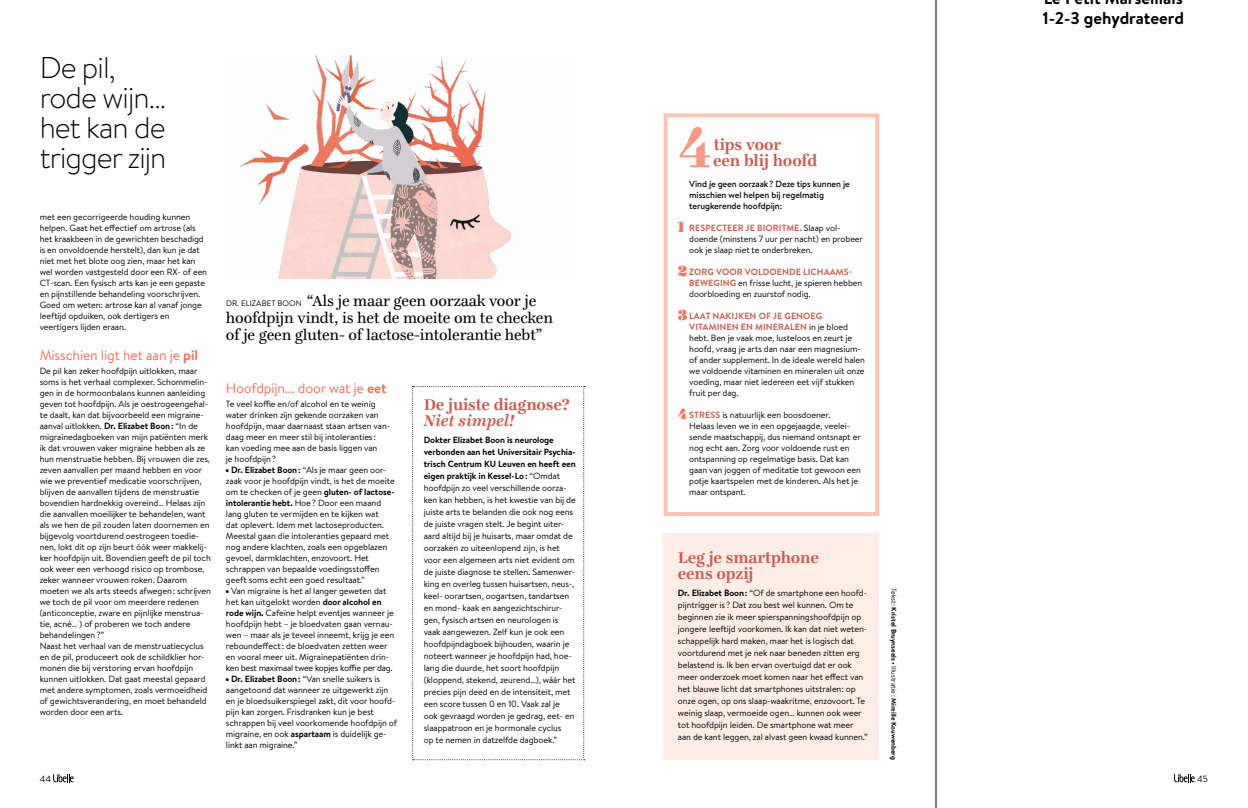
<style>
.page{position:relative;width:1248px;height:808px;background:#fff}
.page>*{position:absolute;margin:0;border:0;box-sizing:border-box;transform-origin:0 0}
.t1{font:700 62.4px "Ingeborg";color:#f79985}
.t2{font:300 30px/30px "Brandon Text";letter-spacing:-.03em;color:#000}
.t3{font:700 17px/16px "Ingeborg";letter-spacing:-.01em;color:#c85d50}
.t4{font:700 17px/20.4px "Brandon Text";color:#000;text-align:right}
.t5{font:italic 700 17px "Ingeborg";letter-spacing:-.01em;color:#c85d50}
.t6{font:16px/17px "Ingeborg";letter-spacing:-.01em;color:#000}
.t7{font:14px "Brandon Text";letter-spacing:-.01em;color:#f37160}
.t8{font:9px/11px "Brandon Text";letter-spacing:-.01em;color:#000}
.t9{font:500 9px/11px "Brandon Text";letter-spacing:-.01em;color:#000}
.t10{font:700 7px "Brandon Text";letter-spacing:-.01em;color:#000}
.s1{font-weight:700}
.s2{font-family:"Brandon Text";font-size:8px}
.s3{font-family:"Ingeborg";font-weight:900;font-size:16px;color:#f37160}
.s4{font-weight:700;color:#c85d50}
.s5{font-weight:400}
</style>
<div class="page">
<svg style="left:1174px;top:774px;width:20px;height:8px"></svg>
<svg style="left:53px;top:774px;width:21px;height:8px"></svg>
<div style="left:663px;top:533px;width:216px;height:227px;background:#feede7"></div>
<img style="left:239px;top:55px;width:273px;height:224px">
<svg style="left:412px;top:386px;width:172px;height:374px"></svg>
<div style="left:663px;top:113px;width:216px;height:403px;border:4px solid #fbc3b3"></div>
<hr style="left:935px;top:0;width:1px;height:808px;background:#000">
<h2 class="t2" style="left:40px;top:51px;width:128px">De pil, rode wijn... het kan de trigger zijn</h2>
<p class="t8" style="left:40px;top:211px;width:169px">met een gecorrigeerde houding kunnen helpen. Gaat het effectief om artrose (als het kraakbeen in de gewrichten beschadigd is en onvoldoende herstelt), dan kun je dat niet met het blote oog zien, maar het kan wel worden vastgesteld door een RX- of een CT-scan. Een fysisch arts kan je een gepaste en pijnstillende behandeling voorschrijven.<br>Goed om weten: artrose kan al vanaf jonge leeftijd opduiken, ook dertigers en veertigers lijden eraan.</p>
<h3 class="t7" style="left:40px;top:346px;width:160px">Misschien ligt het aan je <span class="s1">pil</span></h3>
<p class="t8" style="left:40px;top:365px;width:173px">De pil kan zeker hoofdpijn uitlokken, maar soms is het verhaal complexer. Schommelin&shy;gen in de hormoonbalans kunnen aanleiding geven tot hoofdpijn. Als je oestrogeengehal&shy;te daalt, kan dat bijvoorbeeld een migraine&shy;aanval uitlokken. <span class="s1">Dr. Elizabet Boon:</span> “In de migrainedagboeken van mijn patiënten merk ik dat vrouwen vaker migraine hebben als ze hun menstruatie hebben. Bij vrouwen die zes, zeven aanvallen per maand hebben en voor wie we preventief medicatie voorschrijven, blijven de aanvallen tijdens de menstruatie bovendien hardnekkig overeind… Helaas zijn die aanvallen moeilijker te behandelen, want als we hen de pil zouden laten doornemen en bijgevolg voortdurend oestrogeen toedie&shy;nen, lokt dit op zijn beurt óók weer makkelij&shy;ker hoofdpijn uit. Bovendien geeft de pil toch ook weer een verhoogd risico op trombose, zeker wanneer vrouwen roken. Daarom moeten we als arts steeds afwegen: schrijven we toch de pil voor om meerdere redenen (anticonceptie, zware en pijnlijke menstrua&shy;tie, acné… ) of proberen we toch andere behandelingen?”<br>Naast het verhaal van de menstruatiecyclus en de pil, produceert ook de schildklier hor&shy;monen die bij verstoring ervan hoofdpijn kunnen uitlokken. Dat gaat meestal gepaard met andere symptomen, zoals vermoeidheid of gewichtsverandering, en moet behandeld worden door een arts.</p>
<h3 class="t6" style="left:226px;top:293px;width:328px"><span class="s2">DR. ELIZABET BOON</span> “Als je maar geen oorzaak voor je hoofdpijn vindt, is het de moeite om te checken of je geen gluten- of lactose-intolerantie hebt”</h3>
<h3 class="t7" style="left:226px;top:379px;width:162px">Hoofdpijn... door wat je <span class="s1">eet</span></h3>
<p class="t8" style="left:226px;top:398px;width:166px">Te veel koffie en/of alcohol en te weinig water drinken zijn gekende oorzaken van hoofdpijn, maar daarnaast staan artsen van&shy;daag meer en meer stil bij intoleranties : kan voeding mee aan de basis liggen van<br>je hoofdpijn?</p>
<p class="t8" style="left:226px;top:464px;width:170px">● <span class="s1">Dr. Elizabet Boon:</span> “Als je maar geen oor&shy;zaak voor je hoofdpijn vindt, is het de moeite om te checken of je geen <span class="s1">gluten- of lactose&shy;intolerantie hebt.</span> Hoe? Door een maand lang gluten te vermijden en te kijken wat<br>dat oplevert. Idem met lactoseproducten.<br>Meestal gaan die intoleranties gepaard met nog andere klachten, zoals een opgeblazen gevoel, darmklachten, enzovoort. Het schrappen van bepaalde voedingsstoffen geeft soms echt een goed resultaat.”</p>
<p class="t8" style="left:226px;top:585px;width:170px">● Van migraine is het al langer geweten dat het kan uitgelokt worden <span class="s1">door alcohol en rode wijn.</span> Cafeïne helpt eventjes wanneer je hoofdpijn hebt – je bloedvaten gaan vernau&shy;wen – maar als je teveel inneemt, krijg je een reboundeffect: de bloedvaten zetten weer en vooral meer uit. Migrainepatiënten drin&shy;ken best maximaal twee kopjes koffie per dag.</p>
<p class="t8" style="left:226px;top:673px;width:173px">● <span class="s1">Dr. Elizabet Boon:</span> “Van snelle suikers is aangetoond dat wanneer ze uitgewerkt zijn en je bloedsuikerspiegel zakt, dit voor hoofd&shy;pijn kan zorgen. Frisdranken kun je best schrappen bij veel voorkomende hoofdpijn of migraine, en ook <span class="s1">aspartaam</span> is duidelijk ge&shy;linkt aan migraine.”</p>
<h3 class="t3" style="left:424px;top:396px;width:147px">De juiste diagnose?</h3>
<h3 class="t5" style="left:424px;top:410px;width:92px">Niet simpel!</h3>
<p class="t8" style="left:423px;top:434px;width:153px;line-height:12px"><span class="s1">Dokter Elizabet Boon is neurologe verbonden aan het Universitair Psychia&shy;trisch Centrum KU Leuven en heeft een eigen praktijk in Kessel-Lo:</span> “Omdat hoofdpijn zo veel verschillende oorza&shy;ken kan hebben, is het kwestie van bij de juiste arts te belanden die ook nog eens de juiste vragen stelt. Je begint uiter&shy;aard altijd bij je huisarts, maar omdat de oorzaken zo uiteenlopend zijn, is het voor een algemeen arts niet evident om de juiste diagnose te stellen. Samenwer&shy;king en overleg tussen huisartsen, neus-, keel- oorartsen, oogartsen, tandartsen en mond- kaak en aangezichtschirur&shy;gen, fysisch artsen en neurologen is vaak aangewezen. Zelf kun je ook een hoofdpijndagboek bijhouden, waarin je noteert wanneer je hoofdpijn had, hoe&shy;lang die duurde, het soort hoofdpijn (kloppend, stekend, zeurend…), wáár het precies pijn deed en de intensiteit, met een score tussen 0 en 10. Vaak zal je ook gevraagd worden je gedrag, eet- en slaappatroon en je hormonale cyclus<br>op te nemen in datzelfde dagboek.”</p>
<h1 class="t1" style="left:677px;top:109px;width:36px">4</h1>
<h3 class="t3" style="left:713px;top:136px;width:106px">tips voor<br>een blij hoofd</h3>
<p class="t9" style="left:689px;top:178px;width:162px">Vind je geen oorzaak? Deze tips kunnen je misschien wel helpen bij regelmatig terugkerende hoofdpijn:</p>
<p class="t8" style="left:689px;top:222px;width:175px;text-indent:-11px"><span class="s3">1</span> <span class="s4">RESPECTEER JE BIORITME.</span> Slaap vol&shy;doende (minstens 7 uur per nacht) en probeer ook je slaap niet te onderbreken.</p>
<p class="t8" style="left:689px;top:266px;width:175px;text-indent:-11px"><span class="s3">2</span> <span class="s4">ZORG VOOR VOLDOENDE LICHAAMS-<br>BEWEGING</span> en frisse lucht, je spieren hebben doorbloeding en zuurstof nodig.</p>
<p class="t8" style="left:689px;top:310px;width:177px;text-indent:-11px"><span class="s3">3</span><span class="s4">LAAT NAKIJKEN OF JE GENOEG VITAMINEN EN MINERALEN</span> in je bloed hebt. Ben je vaak moe, lusteloos en zeurt je hoofd, vraag je arts dan naar een magnesium&shy;of ander supplement. In de ideale wereld halen we voldoende vitaminen en mineralen uit onze voeding, maar niet iedereen eet vijf stukken fruit per dag.</p>
<p class="t8" style="left:689px;top:409px;width:173px;text-indent:-11px"><span class="s3">4</span> <span class="s4">STRESS</span> is natuurlijk een boosdoener.<br>Helaas leven we in een opgejaagde, veelei&shy;sende maatschappij, dus niemand ontsnapt er nog echt aan. Zorg voor voldoende rust en ontspanning op regelmatige basis. Dat kan gaan van joggen of meditatie tot gewoon een potje kaartspelen met de kinderen. Als het je maar ontspant.</p>
<h3 class="t3" style="left:677px;top:549px;width:143px">Leg je smartphone eens opzij</h3>
<p class="t8" style="left:677px;top:587px;width:191px;line-height:12px"><span class="s1">Dr. Elizabet Boon:</span> “Of de smartphone een hoofd&shy;pijntrigger is? Dat zou best wel kunnen. Om te beginnen zie ik meer spierspanningshoofdpijn op jongere leeftijd voorkomen. Ik kan dat niet weten&shy;schappelijk hard maken, maar het is logisch dat voortdurend met je nek naar beneden zitten erg belastend is. Ik ben ervan overtuigd dat er ook meer onderzoek moet komen naar het effect van het blauwe licht dat smartphones uitstralen: op onze ogen, op ons slaap-waakritme, enzovoort. Te weinig slaap, vermoeide ogen… kunnen ook weer tot hoofdpijn leiden. De smartphone wat meer aan de kant leggen, zal alvast geen kwaad kunnen.”</p>
<p class="t10" style="left:898px;top:588px;width:173px;rotate:90deg"><span class="s5">Tekst:</span> Kristel Bruynseels • <span class="s5">Illustratie:</span> Mireille Kouwenberg</p>
<h3 class="t4" style="left:1042px;top:-13px;width:143px">ase as<br>1-2-3 gehydrateerd</h3>
<h3 class="t4" style="left:1052px;top:-13px;width:32px">e e</h3>
<p class="t8" style="left:40px;top:773px;width:13px">44</p>
<p class="t8" style="left:1196px;top:773px;width:12px">45</p>
</div>
